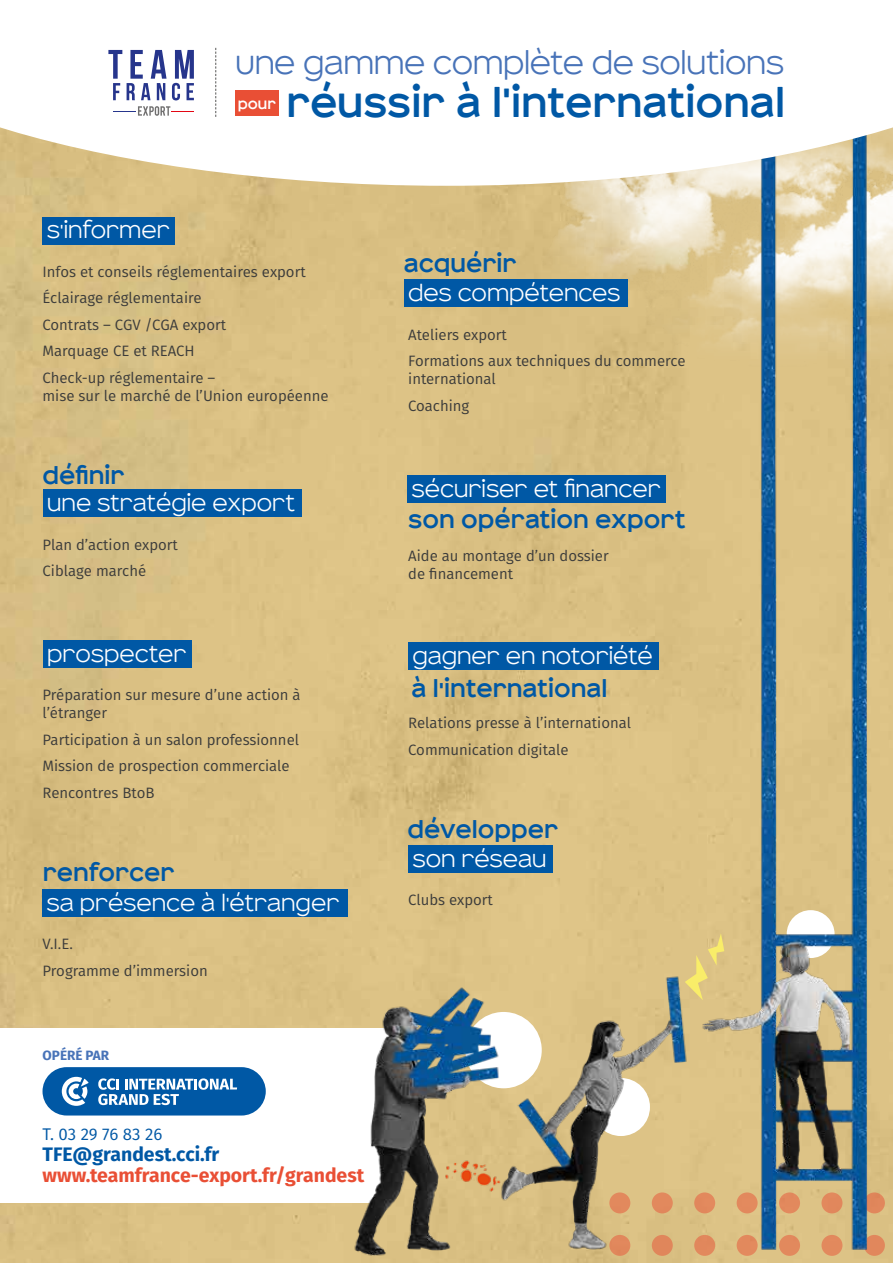
<style>
.page{position:relative;width:893px;height:1263px;background:#fff}
.page>*{position:absolute;margin:0;border:0;box-sizing:border-box;transform-origin:0 0}
.t1{font:700 42.75px "Affect";color:#0058a5}
.t2{font:300 33.3px "Affect";letter-spacing:-.01em;color:#4873b8}
.t3{font:700 25.5px "Affect";color:#0058a5}
.t4{font:300 24px "Affect";color:#fff}
.t5{font:700 19.5px "Fira Sans";color:#e94f35}
.t6{font:700 19.5px "Fira Sans";color:#0058a5}
.t7{font:16.95px "Fira Sans";letter-spacing:-.01em;color:#0058a5}
.t8{font:700 15.45px "Affect";color:#fff}
.t9{font:15px/26.5px "Fira Sans";color:#3c3c3b}
.t10{font:700 13.5px "Fira Sans";color:#4873b8}
</style>
<div class="page">
<div style="left:0;top:186px;width:185px;height:1077px;background:#d8bf83"></div>
<div style="left:0;top:1029px;width:389px;height:174px;background:#fff"></div>
<img style="left:185px;top:186px;width:708px;height:1077px">
<svg style="left:0;top:47px;width:893px;height:139px"></svg>
<svg style="left:108px;top:48px;width:89px;height:69px"></svg>
<div style="left:235px;top:90px;width:44px;height:26px;background:#e94f35"></div>
<svg style="left:215px;top:48px;width:1px;height:69px"></svg>
<div style="left:43px;top:1067px;width:223px;height:48px;background:#0058a5;border-radius:24px"></div>
<svg style="left:62px;top:1077px;width:27px;height:29px"></svg>
<svg style="left:98px;top:1078px;width:139px;height:27px"></svg>
<div style="left:43px;top:489px;width:259px;height:28px;background:#0058a5"></div>
<div style="left:43px;top:640px;width:149px;height:28px;background:#0058a5"></div>
<div style="left:42px;top:889px;width:306px;height:28px;background:#0058a5"></div>
<div style="left:43px;top:217px;width:132px;height:27px;background:#0058a5"></div>
<div style="left:407px;top:475px;width:259px;height:28px;background:#0058a5"></div>
<div style="left:408px;top:642px;width:250px;height:28px;background:#0058a5"></div>
<div style="left:408px;top:845px;width:145px;height:28px;background:#0058a5"></div>
<svg style="left:685px;top:933px;width:39px;height:67px;background:#e1ca7f"></svg>
<img style="left:442px;top:1152px;width:63px;height:41px">
<div style="left:404px;top:280px;width:223px;height:27px;background:#0058a5"></div>
<h3 class="t4" style="left:47px;top:215px;width:125px">s'informer</h3>
<h2 class="t2" style="left:235px;top:41px;width:551px">Une gamme complète de solutions</h2>
<h1 class="t1" style="left:286px;top:74px;width:500px">réussir à l'international</h1>
<p class="t8" style="left:238px;top:93px;width:40px">pour</p>
<p class="t9" style="left:43px;top:258px;width:265px">Infos et conseils réglementaires export<br>Éclairage réglementaire<br>Contrats – CGV /CGA export<br>Marquage CE et REACH<br>Check-up réglementaire –</p>
<p class="t9" style="left:43px;top:382px;width:287px">mise sur le marché de l’Union européenne</p>
<h3 class="t3" style="left:43px;top:458px;width:84px">définir</h3>
<h3 class="t4" style="left:47px;top:488px;width:249px">une stratégie export</h3>
<p class="t9" style="left:43px;top:531px;width:137px">Plan d’action export<br>Ciblage marché</p>
<h3 class="t4" style="left:47px;top:639px;width:141px">prospecter</h3>
<p class="t9" style="left:43px;top:686px;width:260px;line-height:18px">Préparation sur mesure d’une action à l’étranger</p>
<p class="t9" style="left:43px;top:726px;width:258px">Participation à un salon professionnel<br>Mission de prospection commerciale<br>Rencontres BtoB</p>
<h3 class="t3" style="left:43px;top:856px;width:134px">renforcer</h3>
<h3 class="t4" style="left:46px;top:888px;width:295px">sa présence à l'étranger</h3>
<p class="t9" style="left:43px;top:930px;width:167px">V.I.E.<br>Programme d’immersion</p>
<p class="t10" style="left:43px;top:1044px;width:68px">OPÉRÉ PAR</p>
<p class="t7" style="left:43px;top:1121px;width:121px">T. 03 29 76 83 26</p>
<h3 class="t6" style="left:43px;top:1137px;width:178px">TFE@grandest.cci.fr</h3>
<h3 class="t5" style="left:43px;top:1158px;width:323px">www.teamfrance-export.fr/grandest</h3>
<h3 class="t3" style="left:404px;top:247px;width:115px">acquérir</h3>
<h3 class="t4" style="left:408px;top:278px;width:214px">des compétences</h3>
<p class="t9" style="left:408px;top:321px;width:279px">Ateliers export<br>Formations aux techniques du commerce</p>
<p class="t9" style="left:408px;top:365px;width:89px">international<br>Coaching</p>
<h3 class="t4" style="left:412px;top:473px;width:251px">sécuriser et financer</h3>
<h3 class="t3" style="left:408px;top:503px;width:279px">son opération export</h3>
<p class="t9" style="left:408px;top:546px;width:202px;line-height:18px">Aide au montage d’un dossier de financement</p>
<h3 class="t4" style="left:412px;top:641px;width:242px">gagner en notoriété</h3>
<h3 class="t3" style="left:412px;top:671px;width:197px">à l'international</h3>
<p class="t9" style="left:408px;top:709px;width:224px">Relations presse à l’international<br>Communication digitale</p>
<h3 class="t3" style="left:407px;top:812px;width:153px">développer</h3>
<h3 class="t4" style="left:412px;top:844px;width:135px">son réseau</h3>
<p class="t9" style="left:408px;top:886px;width:86px">Clubs export</p>
</div>
